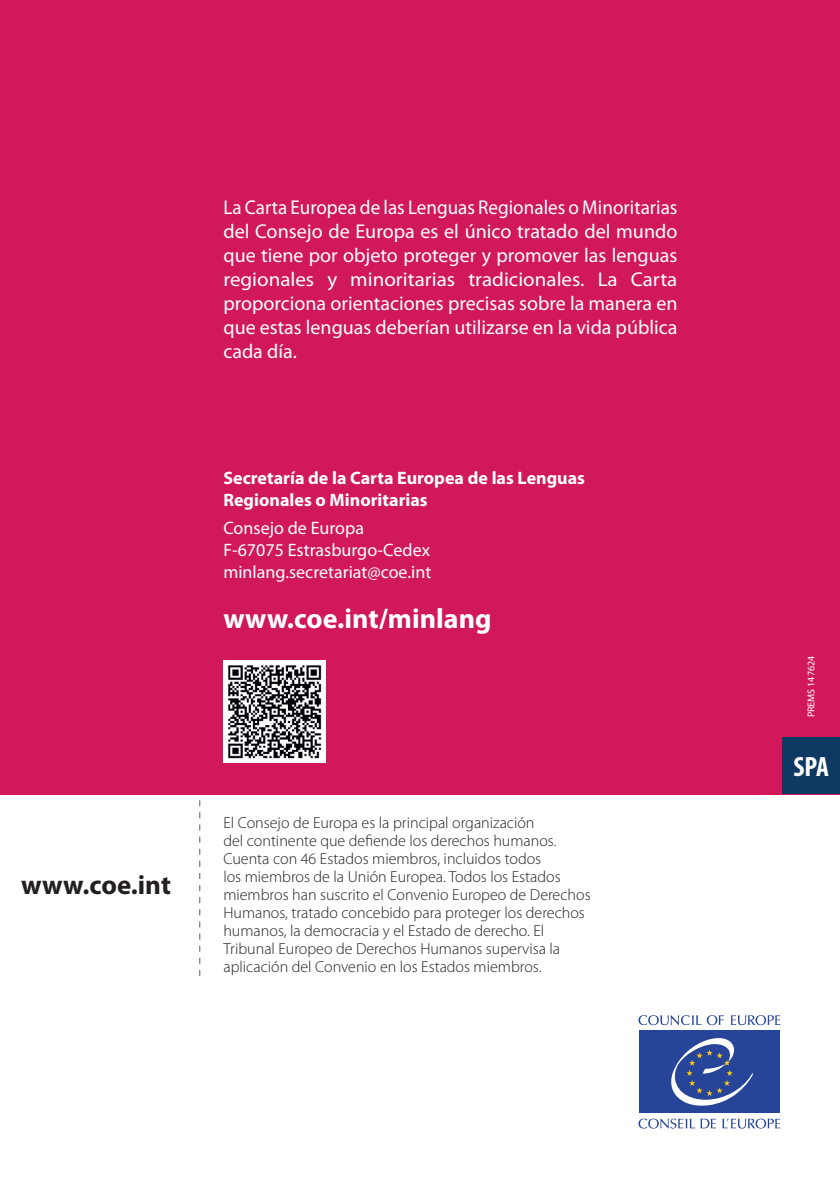
<style>
.page{position:relative;width:840px;height:1191px;background:#fff}
.page>*{position:absolute;margin:0;border:0;box-sizing:border-box;transform-origin:0 0}
.t1{font:700 28px "Myriad Pro";color:#fff}
.t2{font:700 condensed 28px "Myriad Pro";color:#fff}
.t3{font:700 27px "Myriad Pro";color:#231f20}
.t4{font:20px/24px "Myriad Pro";color:#fff;text-align:justify;scale:.96 1}
.t5{font:18px/22px "Myriad Pro";color:#fff}
.t6{font:700 18px/22px "Myriad Pro";color:#fff}
.t7{font:300 16px/18px "Myriad Pro";color:#231f20}
.t8{font:10px "Myriad Pro";color:#fff}
</style>
<div class="page">
<div style="left:0;top:0;width:839px;height:794px;background:#d1185b"></div>
<div style="left:782px;top:737px;width:57px;height:57px;background:#0e3962"></div>
<svg style="left:199px;top:800px;width:1px;height:176px"></svg>
<svg style="left:731px;top:1015px;width:49px;height:10px"></svg>
<svg style="left:638px;top:1015px;width:85px;height:10px"></svg>
<svg style="left:722px;top:1118px;width:58px;height:10px"></svg>
<svg style="left:700px;top:1118px;width:15px;height:10px"></svg>
<svg style="left:638px;top:1118px;width:56px;height:10px"></svg>
<div style="left:638px;top:1030px;width:141px;height:82px;background:#264598"></div>
<svg style="left:671px;top:1038px;width:82px;height:68px"></svg>
<img style="left:223px;top:660px;width:102px;height:102px">
<p class="t4" style="left:223px;top:194px;width:474px">La Carta Europea de las Lenguas Regionales o Minoritarias del Consejo de Europa es el único tratado del mundo que tiene por objeto proteger y promover las lenguas regionales y minoritarias tradicionales. La Carta proporciona orientaciones precisas sobre la manera en que estas lenguas deberían utilizarse en la vida pública cada día.</p>
<p class="t6" style="left:223px;top:466px;width:363px">Secretaría de la Carta Europea de las Lenguas<br>Regionales o Minoritarias</p>
<p class="t5" style="left:223px;top:516px;width:209px">Consejo de Europa<br>F-67075 Estrasburgo-Cedex minlang.secretariat@coe.int</p>
<h1 class="t1" style="left:223px;top:600px;width:269px">www.coe.int/minlang</h1>
<h2 class="t3" style="left:21px;top:867px;width:151px">www.coe.int</h2>
<p class="t7" style="left:223px;top:813px;width:368px">El Consejo de Europa es la principal organización<br>del continente que defiende los derechos humanos.<br>Cuenta con 46 Estados miembros, incluidos todos<br>los miembros de la Unión Europea. Todos los Estados miembros han suscrito el Convenio Europeo de Derechos Humanos, tratado concebido para proteger los derechos humanos, la democracia y el Estado de derecho. El Tribunal Europeo de Derechos Humanos supervisa la aplicación del Convenio en los Estados miembros.</p>
<p class="t8" style="left:804px;top:717px;width:63px;rotate:-90deg">PREMS 147624</p>
<h1 class="t2" style="left:793px;top:749px;width:37px">SPA</h1>
</div>
